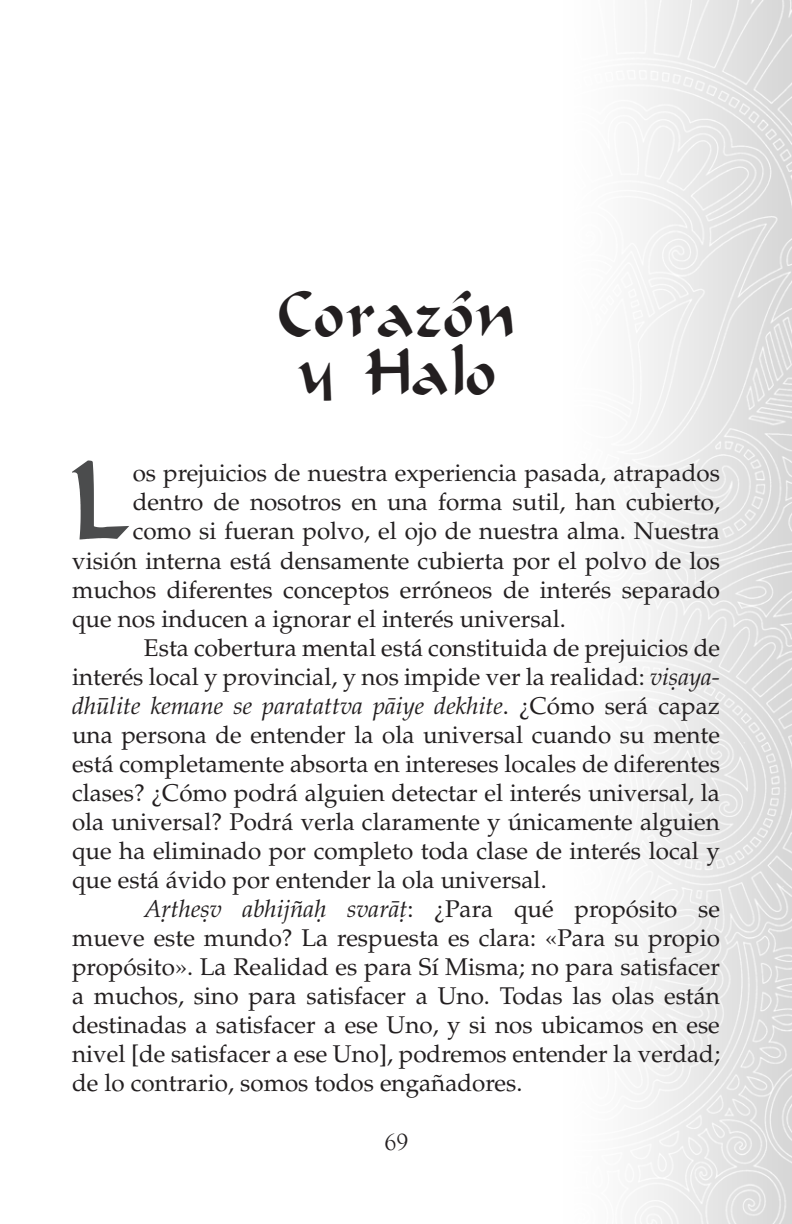
<style>
.page{position:relative;width:792px;height:1224px;background:#fff}
.page>*{position:absolute;margin:0;border:0;box-sizing:border-box;transform-origin:0 0}
.t1{font:84.6px "Beanie";color:#4b4c4d}
.t2{font:48px "Beanie";color:#231f20}
.t3{font:24.2px/29px "Palatino LT Std";color:#231f20;text-align:justify}
.t4{font:24px "Goudy Old Style T";color:#231f20}
.s1{font-style:italic}
</style>
<div class="page">
<img style="left:637px;top:0;width:155px;height:1224px">
<p class="t2" style="left:277px;top:285px;width:239px">Corazón</p>
<p class="t2" style="left:296px;top:343px;width:202px">y Halo</p>
<p class="t1" style="left:69px;top:448px;width:66px">L</p>
<p class="t3" style="left:133px;top:457px;width:589px">os prejuicios de nuestra experiencia pasada, atrapados</p>
<p class="t3" style="left:133px;top:486px;width:589px">dentro de nosotros en una forma sutil, han cubierto,</p>
<p class="t3" style="left:133px;top:515px;width:589px">como si fueran polvo, el ojo de nuestra alma. Nuestra</p>
<p class="t3" style="left:72px;top:544px;width:650px">visión interna está densamente cubierta por el polvo de los</p>
<p class="t3" style="left:72px;top:573px;width:650px">muchos diferentes conceptos erróneos de interés separado</p>
<p class="t3" style="left:72px;top:602px;width:495px">que nos inducen a ignorar el interés universal.</p>
<p class="t3" style="left:72px;top:631px;width:650px;text-indent:72px">Esta cobertura mental está constituida de prejuicios de interés local y provincial, y nos impide ver la realidad: <span class="s1">viṣaya&shy;dhūlite kemane se paratattva pāiye dekhite</span>. ¿Cómo será capaz una persona de entender la ola universal cuando su mente está completamente absorta en intereses locales de diferentes clases? ¿Cómo podrá alguien detectar el interés universal, la ola universal? Podrá verla claramente y únicamente alguien que ha eliminado por completo toda clase de interés local y que está ávido por entender la ola universal.</p>
<p class="t3" style="left:72px;top:892px;width:650px;text-indent:72px"><span class="s1">Aṛtheṣv abhijñaḥ svarāṭ</span>: ¿Para qué propósito se mueve este mundo? La respuesta es clara: «Para su propio propósito». La Realidad es para Sí Misma; no para satisfacer a muchos, sino para satisfacer a Uno. Todas las olas están destinadas a satisfacer a ese Uno, y si nos ubicamos en ese nivel [de satisfacer a ese Uno], podremos entender la verdad; de lo contrario, somos todos engañadores.</p>
<p class="t4" style="left:385px;top:1129px;width:25px">69</p>
</div>
